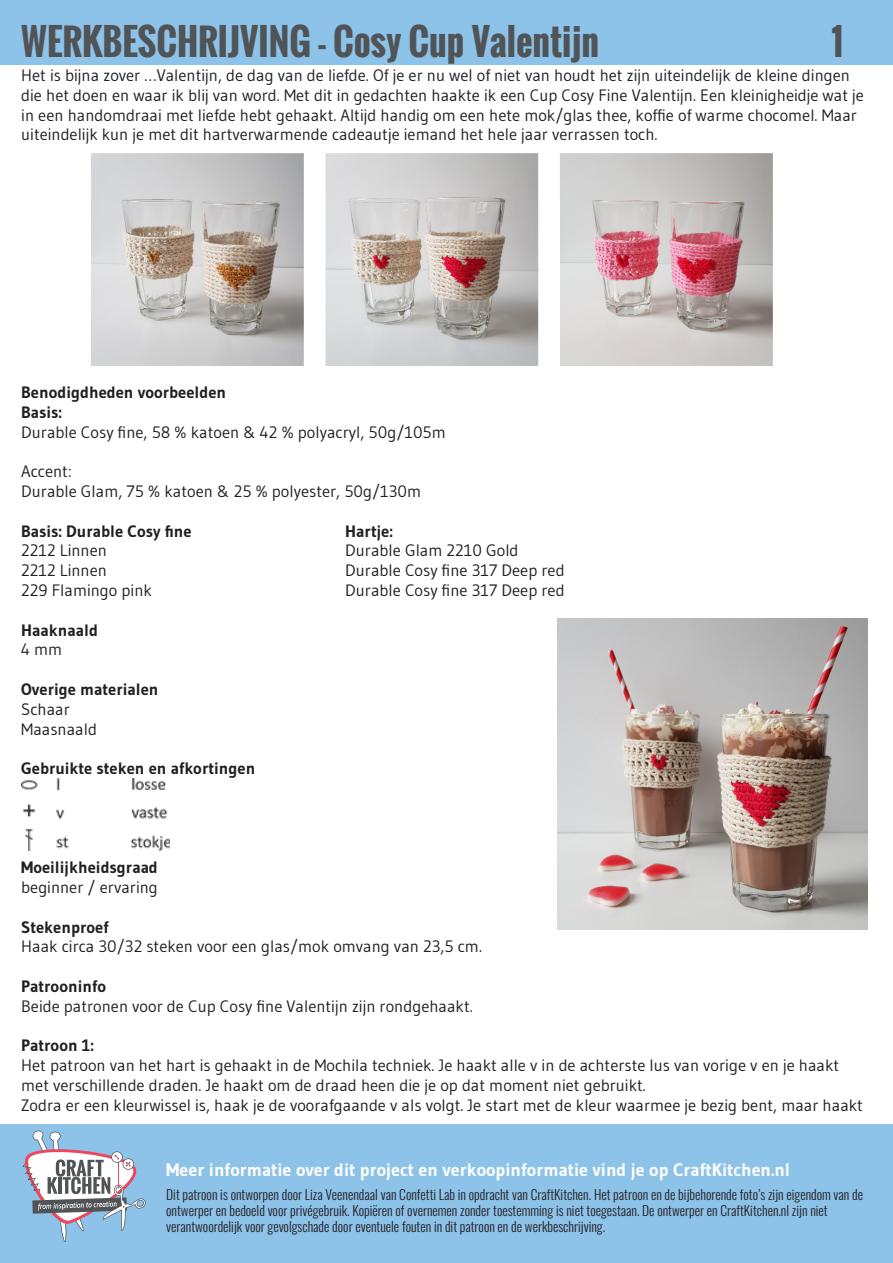
<style>
.page{position:relative;width:893px;height:1263px;background:#fff}
.page>*{position:absolute;margin:0;border:0;box-sizing:border-box;transform-origin:0 0}
.t1{font:700 36px "Oswald";color:#515456}
.t2{font:700 18px "Gudea";color:#fff}
.t3{font:16.5px/19.8px "Gudea";color:#231f20}
.t4{font:700 16.5px "Gudea";color:#231f20}
.t5{font:300 13.5px/16.2px "Oswald";color:#231f20}
</style>
<div class="page">
<div style="left:0;top:1125px;width:893px;height:138px;background:#8dc2e9"></div>
<div style="left:0;top:0;width:893px;height:64px;background:#8dc2e9"></div>
<svg style="left:22px;top:1130px;width:124px;height:112px"></svg>
<img style="left:21px;top:779px;width:148px;height:72px">
<img style="left:92px;top:153px;width:680px;height:213px">
<img style="left:557px;top:619px;width:310px;height:310px">
<p class="t1" style="left:21px;top:14px;width:579px">WERKBESCHRIJVING - Cosy Cup Valentijn</p>
<p class="t1" style="left:831px;top:14px;width:13px">1</p>
<p class="t3" style="left:21px;top:65px;width:844px">Het is bijna zover …Valentijn, de dag van de liefde. Of je er nu wel of niet van houdt het zijn uiteindelijk de kleine dingen die het doen en waar ik blij van word. Met dit in gedachten haakte ik een Cup Cosy Fine Valentijn. Een kleinigheidje wat je in een handomdraai met liefde hebt gehaakt. Altijd handig om een hete mok/glas thee, koffie of warme chocomel. Maar uiteindelijk kun je met dit hartverwarmende cadeautje iemand het hele jaar verrassen toch.</p>
<p class="t4" style="left:21px;top:382px;width:207px">Benodigdheden voorbeelden</p>
<p class="t4" style="left:21px;top:402px;width:42px">Basis:</p>
<p class="t3" style="left:21px;top:422px;width:426px">Durable Cosy fine, 58 % katoen &amp; 42 % polyacryl, 50g/105m</p>
<p class="t3" style="left:21px;top:461px;width:52px">Accent:</p>
<p class="t3" style="left:21px;top:481px;width:401px">Durable Glam, 75 % katoen &amp; 25 % polyester, 50g/130m</p>
<p class="t4" style="left:21px;top:520px;width:172px">Basis: Durable Cosy fine</p>
<p class="t4" style="left:345px;top:520px;width:49px">Hartje:</p>
<p class="t3" style="left:21px;top:540px;width:87px">2212 Linnen</p>
<p class="t3" style="left:345px;top:540px;width:175px">Durable Glam 2210 Gold</p>
<p class="t3" style="left:21px;top:560px;width:87px">2212 Linnen</p>
<p class="t3" style="left:345px;top:560px;width:221px">Durable Cosy fine 317 Deep red</p>
<p class="t3" style="left:21px;top:580px;width:132px">229 Flamingo pink</p>
<p class="t3" style="left:345px;top:580px;width:221px">Durable Cosy fine 317 Deep red</p>
<p class="t4" style="left:21px;top:619px;width:78px">Haaknaald</p>
<p class="t3" style="left:21px;top:639px;width:43px">4 mm</p>
<p class="t4" style="left:21px;top:679px;width:139px">Overige materialen</p>
<p class="t3" style="left:21px;top:699px;width:50px">Schaar</p>
<p class="t3" style="left:21px;top:719px;width:77px">Maasnaald</p>
<p class="t4" style="left:21px;top:758px;width:236px">Gebruikte steken en afkortingen</p>
<p class="t4" style="left:21px;top:857px;width:138px">Moeilijkheidsgraad</p>
<p class="t3" style="left:21px;top:877px;width:138px">beginner / ervaring</p>
<p class="t4" style="left:21px;top:916px;width:89px">Stekenproef</p>
<p class="t3" style="left:21px;top:936px;width:462px">Haak circa 30/32 steken voor een glas/mok omvang van 23,5 cm.</p>
<p class="t4" style="left:21px;top:976px;width:86px">Patrooninfo</p>
<p class="t3" style="left:21px;top:996px;width:453px">Beide patronen voor de Cup Cosy fine Valentijn zijn rondgehaakt.</p>
<p class="t4" style="left:21px;top:1035px;width:74px">Patroon 1:</p>
<p class="t3" style="left:21px;top:1055px;width:819px">Het patroon van het hart is gehaakt in de Mochila techniek. Je haakt alle v in de achterste lus van vorige v en je haakt met verschillende draden. Je haakt om de draad heen die je op dat moment niet gebruikt.</p>
<p class="t3" style="left:21px;top:1095px;width:843px">Zodra er een kleurwissel is, haak je de voorafgaande v als volgt. Je start met de kleur waarmee je bezig bent, maar haakt</p>
<p class="t2" style="left:166px;top:1159px;width:626px">Meer informatie over dit project en verkoopinformatie vind je op CraftKitchen.nl</p>
<p class="t5" style="left:166px;top:1184px;width:698px">Dit patroon is ontworpen door Liza Veenendaal van Confetti Lab in opdracht van CraftKitchen. Het patroon en de bijbehorende foto’s zijn eigendom van de ontwerper en bedoeld voor privégebruik. Kopiëren of overnemen zonder toestemming is niet toegestaan. De ontwerper en CraftKitchen.nl zijn niet</p>
<p class="t5" style="left:166px;top:1217px;width:440px">verantwoordelijk voor gevolgschade door eventuele fouten in dit patroon en de werkbeschrijving.</p>
</div>
